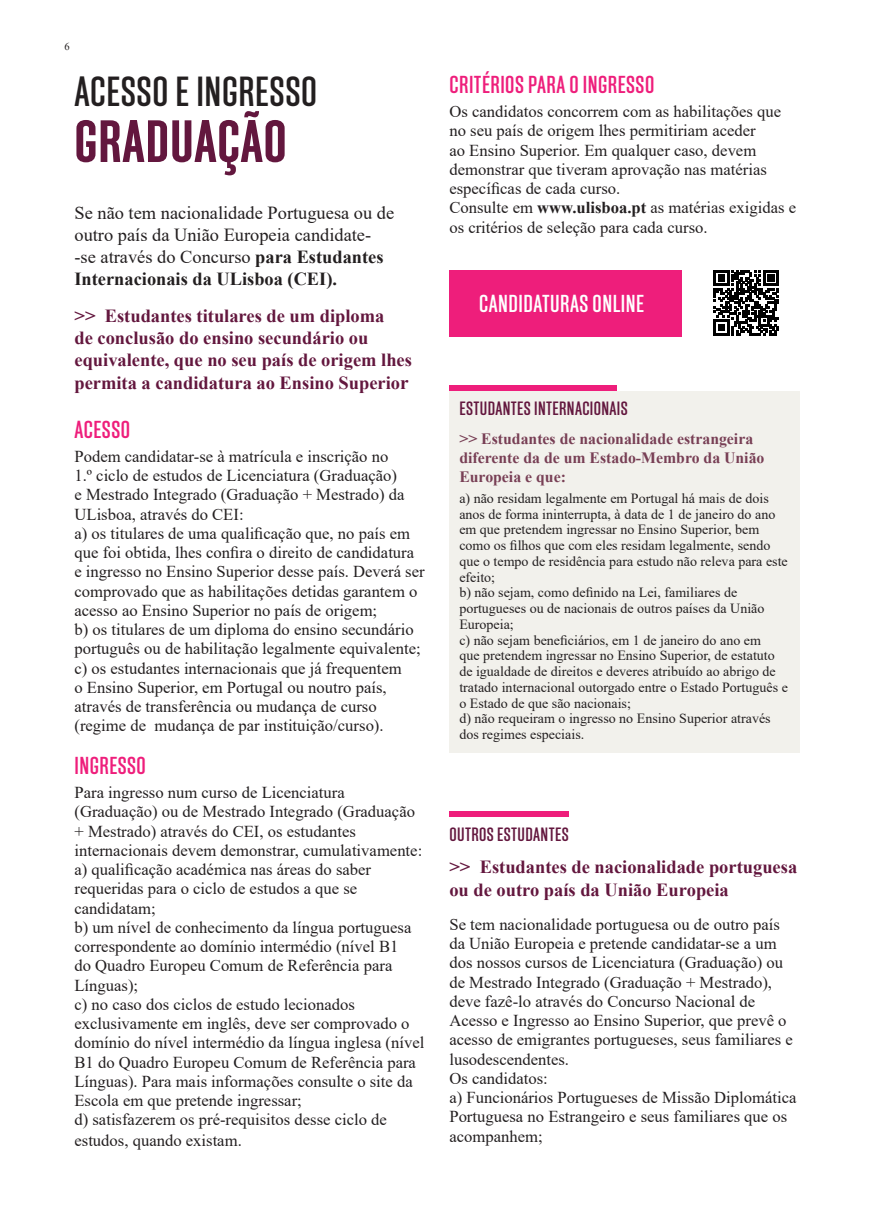
<style>
.page{position:relative;width:874px;height:1221px;background:#fff}
.page>*{position:absolute;margin:0;border:0;box-sizing:border-box;transform-origin:0 0}
.t1{font:700 59.5px "Solido Compressed";letter-spacing:.015em;color:#63173e}
.t2{font:500 42px "Solido Compressed";letter-spacing:.015em;color:#231f20}
.t3{font:500 24.5px "Solido Compressed";letter-spacing:.02em;color:#ee1e7b}
.t4{font:500 24.5px "Solido Compressed";letter-spacing:.02em;color:#fff}
.t5{font:500 19.25px "Solido Compressed";letter-spacing:.02em;color:#63173e}
.t6{font:700 18.38px/22.4px "Times New Roman";color:#63173e}
.t7{font:18.38px/22.1px "Times New Roman";color:#231f20}
.t8{font:16.62px/19.2px "Times New Roman";color:#231f20}
.t9{font:700 15.75px/18.9px "Times New Roman";color:#783f55}
.t10{font:14px/15.8px "Times New Roman";color:#231f20}
.t11{font:10.5px "Times New Roman";color:#231f20}
.s1{font-weight:700}
.s2{font-size:19.25px}
</style>
<div class="page">
<div style="left:449px;top:270px;width:232px;height:66px;background:#ee1e7b"></div>
<svg style="left:713px;top:270px;width:65px;height:65px"></svg>
<div style="left:449px;top:391px;width:350px;height:361px;background:#f2f1ec"></div>
<div style="left:449px;top:385px;width:168px;height:6px;background:#ee1e7b"></div>
<div style="left:449px;top:811px;width:119px;height:6px;background:#ee1e7b"></div>
<p class="t11" style="left:64px;top:39px;width:7px">6</p>
<h2 class="t2" style="left:74px;top:68px;width:244px">ACESSO E INGRESSO</h2>
<h1 class="t1" style="left:74px;top:108px;width:213px">GRADUAÇÃO</h1>
<p class="t7" style="left:74px;top:201px;width:321px">Se não tem nacionalidade Portuguesa ou de outro país da União Europeia candidate--se através do Concurso <span class="s1">para Estudantes Internacionais da ULisboa (CEI).</span></p>
<p class="t6" style="left:74px;top:304px;width:339px">&gt;&gt; Estudantes titulares de um diploma<br>de conclusão do ensino secundário ou equivalente, que no seu país de origem lhes permita a candidatura ao Ensino Superio<span class="s2">r</span></p>
<h3 class="t3" style="left:75px;top:415px;width:57px">ACESSO</h3>
<p class="t8" style="left:74px;top:446px;width:351px">Podem candidatar-se à matrícula e inscrição no<br>1.º ciclo de estudos de Licenciatura (Graduação)<br>e Mestrado Integrado (Graduação + Mestrado) da ULisboa, através do CEI:<br>a) os titulares de uma qualificação que, no país em que foi obtida, lhes confira o direito de candidatura e ingresso no Ensino Superior desse país. Deverá ser comprovado que as habilitações detidas garantem o acesso ao Ensino Superior no país de origem;<br>b) os titulares de um diploma do ensino secundário português ou de habilitação legalmente equivalente; c) os estudantes internacionais que já frequentem<br>o Ensino Superior, em Portugal ou noutro país, através de transferência ou mudança de curso (regime de mudança de par instituição/curso).</p>
<h3 class="t3" style="left:75px;top:751px;width:73px">INGRESSO</h3>
<p class="t8" style="left:74px;top:782px;width:351px">Para ingresso num curso de Licenciatura (Graduação) ou de Mestrado Integrado (Graduação + Mestrado) através do CEI, os estudantes internacionais devem demonstrar, cumulativamente: a) qualificação académica nas áreas do saber requeridas para o ciclo de estudos a que se candidatam;<br>b) um nível de conhecimento da língua portuguesa correspondente ao domínio intermédio (nível B1<br>do Quadro Europeu Comum de Referência para Línguas);<br>c) no caso dos ciclos de estudo lecionados exclusivamente em inglês, deve ser comprovado o domínio do nível intermédio da língua inglesa (nível B1 do Quadro Europeu Comum de Referência para Línguas). Para mais informações consulte o site da Escola em que pretende ingressar;<br>d) satisfazerem os pré-requisitos desse ciclo de estudos, quando existam.</p>
<h3 class="t3" style="left:449px;top:70px;width:206px">CRITÉRIOS PARA O INGRESSO</h3>
<p class="t8" style="left:449px;top:101px;width:348px">Os candidatos concorrem com as habilitações que no seu país de origem lhes permitiriam aceder<br>ao Ensino Superior. Em qualquer caso, devem demonstrar que tiveram aprovação nas matérias específicas de cada curso.<br>Consulte em <span class="s1">www.ulisboa.pt</span> as matérias exigidas e os critérios de seleção para cada curso.</p>
<h3 class="t4" style="left:479px;top:290px;width:166px">CANDIDATURAS ONLINE</h3>
<p class="t5" style="left:459px;top:398px;width:170px">ESTUDANTES INTERNACIONAIS</p>
<p class="t9" style="left:459px;top:429px;width:306px">&gt;&gt; Estudantes de nacionalidade estrangeira diferente da de um Estado-Membro da União<br>Europeia e que:</p>
<p class="t10" style="left:459px;top:490px;width:330px">a) não residam legalmente em Portugal há mais de dois anos de forma ininterrupta, à data de 1 de janeiro do ano em que pretendem ingressar no Ensino Superior, bem como os filhos que com eles residam legalmente, sendo que o tempo de residência para estudo não releva para este efeito;<br>b) não sejam, como definido na Lei, familiares de portugueses ou de nacionais de outros países da União Europeia;<br>c) não sejam beneficiários, em 1 de janeiro do ano em<br>que pretendem ingressar no Ensino Superior, de estatuto de igualdade de direitos e deveres atribuído ao abrigo de tratado internacional outorgado entre o Estado Português e o Estado de que são nacionais;<br>d) não requeiram o ingresso no Ensino Superior através dos regimes especiais.</p>
<p class="t5" style="left:449px;top:823px;width:121px">OUTROS ESTUDANTES</p>
<p class="t6" style="left:449px;top:854px;width:349px;line-height:23.1px">&gt;&gt; Estudantes de nacionalidade portuguesa ou de outro país da União Europeia</p>
<p class="t8" style="left:449px;top:914px;width:348px">Se tem nacionalidade portuguesa ou de outro país da União Europeia e pretende candidatar-se a um dos nossos cursos de Licenciatura (Graduação) ou de Mestrado Integrado (Graduação + Mestrado), deve fazê-lo através do Concurso Nacional de Acesso e Ingresso ao Ensino Superior, que prevê o acesso de emigrantes portugueses, seus familiares e lusodescendentes.<br>Os candidatos:<br>a) Funcionários Portugueses de Missão Diplomática Portuguesa no Estrangeiro e seus familiares que os acompanhem;</p>
</div>
